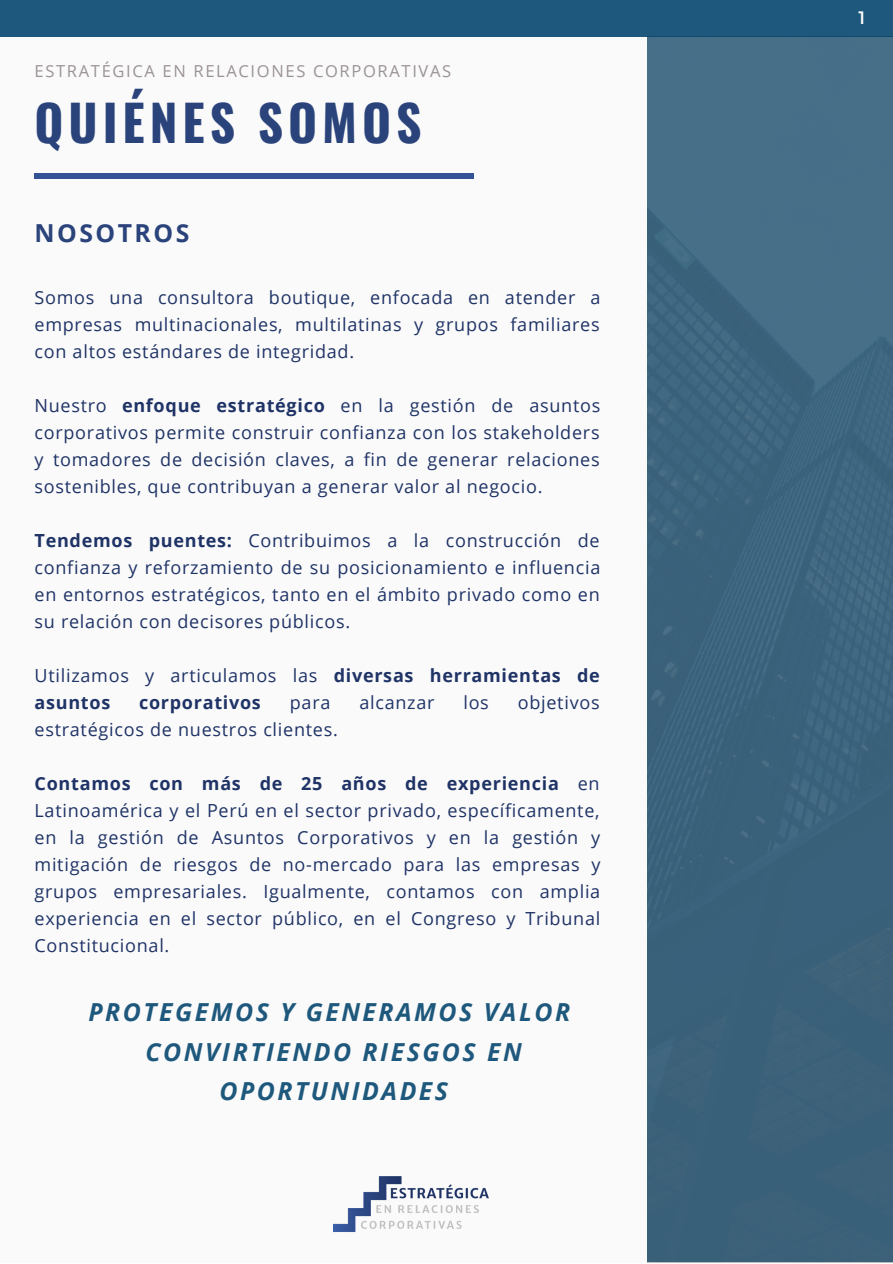
<style>
.page{position:relative;width:893px;height:1264px;background:#fff}
.page>*{position:absolute;margin:0;border:0;box-sizing:border-box;transform-origin:0 0}
.t1{font:700 49.65px "Oswald";letter-spacing:.1em;color:#2a437b}
.t2{font:italic 700 24.9px/39.3px "Open Sans";letter-spacing:.1em;color:#1e587c;text-align:center}
.t3{font:700 24.75px "Open Sans";letter-spacing:.1em;color:#2a437b}
.t4{font:18px/27px "Open Sans";letter-spacing:.04em;color:#1f3366;text-align:justify}
.t5{font:700 18px/27px "Open Sans";letter-spacing:.04em;color:#1f3366}
.t6{font:18px "Montserrat";color:#fff}
.t7{font:16.5px "Open Sans";letter-spacing:.1em;color:#9b9395}
.s1{font-weight:700}
.s2{font-weight:400}
</style>
<div class="page">
<div style="left:0;top:0;width:892px;height:1262px;background:#fafafa"></div>
<hr style="left:35px;top:174px;width:439px;height:4px;background:#335396">
<img style="left:334px;top:1176px;width:155px;height:56px">
<div style="left:0;top:0;width:892px;height:37px;background:#1e587c"></div>
<div style="left:647px;top:37px;width:245px;height:1225px;background:linear-gradient(to right,#3d647e,#406680)"></div>
<p class="t7" style="left:35px;top:60px;width:418px">ESTRATÉGICA EN RELACIONES CORPORATIVAS</p>
<h1 class="t1" style="left:35px;top:84px;width:388px">QUIÉNES SOMOS</h1>
<h3 class="t3" style="left:35px;top:215px;width:156px">NOSOTROS</h3>
<p class="t4" style="left:35px;top:284px;width:567px">Somos una consultora boutique, enfocada en atender a empresas multinacionales, multilatinas y grupos familiares con altos estándares de integridad.</p>
<p class="t4" style="left:35px;top:392px;width:567px">Nuestro <span class="s1">enfoque estratégico</span> en la gestión de asuntos corporativos permite construir confianza con los stakeholders y tomadores de decisión claves, a fin de generar relaciones sostenibles, que contribuyan a generar valor al negocio.</p>
<p class="t4" style="left:35px;top:527px;width:567px"><span class="s1">Tendemos puentes:</span> Contribuimos a la construcción de confianza y reforzamiento de su posicionamiento e influencia en entornos estratégicos, tanto en el ámbito privado como en su relación con decisores públicos.</p>
<p class="t5" style="left:35px;top:662px;width:567px"><span class="s2">Utilizamos y articulamos las</span> diversas herramientas de asuntos</p>
<p class="t5" style="left:139px;top:688px;width:123px">corporativos</p>
<p class="t4" style="left:290px;top:688px;width:42px">para</p>
<p class="t4" style="left:359px;top:688px;width:77px">alcanzar</p>
<p class="t4" style="left:463px;top:688px;width:27px">los</p>
<p class="t4" style="left:517px;top:688px;width:83px">objetivos</p>
<p class="t4" style="left:35px;top:715px;width:305px">estratégicos de nuestros clientes.</p>
<p class="t4" style="left:35px;top:769px;width:567px"><span class="s1">Contamos con más de 25 años de experiencia</span> en Latinoamérica y el Perú en el sector privado, específicamente, en la gestión de Asuntos Corporativos y en la gestión y mitigación de riesgos de no-mercado para las empresas y grupos empresariales. Igualmente, contamos con amplia experiencia en el sector público, en el Congreso y Tribunal Constitucional.</p>
<h2 class="t2" style="left:88px;top:991px;width:483px">PROTEGEMOS Y GENERAMOS VALOR<br>CONVIRTIENDO RIESGOS EN<br>OPORTUNIDADES</h2>
<p class="t6" style="left:858px;top:6px;width:8px">1</p>
</div>
